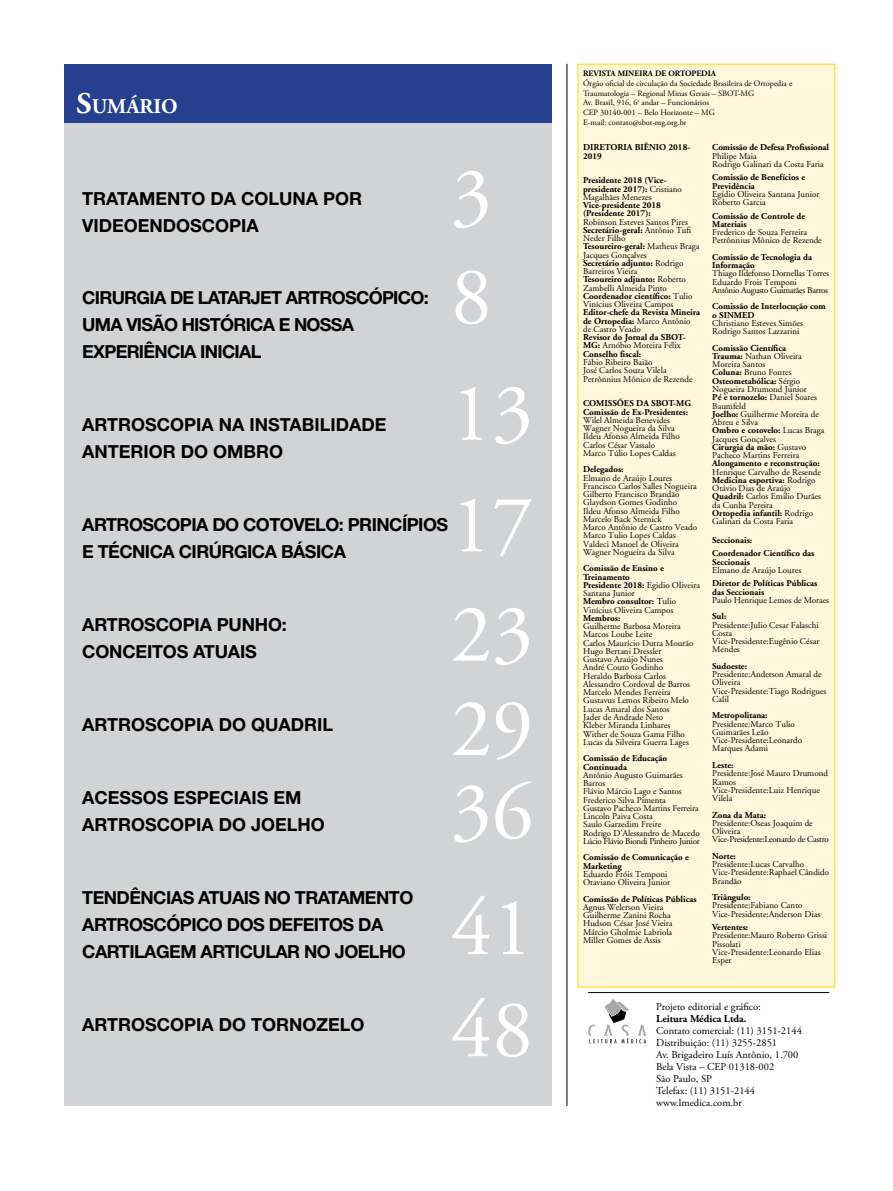
<style>
.page{position:relative;width:893px;height:1191px;background:#fff}
.page>*{position:absolute;margin:0;border:0;box-sizing:border-box;transform-origin:0 0}
.t1{font:82.5px/110.4px "Adobe Garamond Pro";color:#fff}
.t2{font:700 21px "Adobe Garamond Pro";color:#fff}
.t3{font:700 18px/27px "Helvetica Neue LT Std";letter-spacing:-.03em;color:#000}
.t4{font:700 18px/27px "Helvetica Neue LT Std";color:#000}
.t5{font:700 18px/27px "Helvetica Neue LT Std";letter-spacing:-.01em;color:#000}
.t6{font:10.5px/12px "Adobe Garamond Pro";color:#000}
.t7{font:700 10.5px "Adobe Garamond Pro";color:#000}
.t8{font:9px/8.2px "Adobe Garamond";color:#000}
.t9{font:700 9px/8.2px "Adobe Garamond";color:#000}
.t10{font:8.25px/9.8px "Adobe Garamond Pro";color:#000}
.t11{font:700 8.25px "Adobe Garamond Pro";color:#000}
.s1{font-size:30px}
.s2{font-weight:700}
.s3{font-weight:400}
</style>
<div class="page">
<div style="left:578px;top:64px;width:257px;height:923px;background:#fff7dc"></div>
<hr style="left:588px;top:992px;width:241px;height:1px;background:#000">
<svg style="left:588px;top:999px;width:58px;height:44px"></svg>
<hr style="left:567px;top:64px;width:1px;height:1042px;background:#000">
<div style="left:64px;top:102px;width:487px;height:1004px;background:#d1d3d4"></div>
<div style="left:64px;top:64px;width:487px;height:59px;background:#25408f"></div>
<h2 class="t2" style="left:77px;top:94px;width:103px"><span class="s1">S</span>UMÁRIO</h2>
<h3 class="t4" style="left:82px;top:184px;width:282px">TRATAMENTO DA COLUNA POR<br>VIDEOENDOSCOPIA</h3>
<h3 class="t3" style="left:82px;top:284px;width:348px">CIRURGIA DE LATARJET ARTROSCÓPICO:<br>UMA VISÃO HISTÓRICA E NOSSA<br>EXPERIÊNCIA INICIAL</h3>
<h1 class="t1" style="left:451px;top:150px;width:43px;line-height:99.6px">3<br>8</h1>
<h1 class="t1" style="left:451px;top:361px;width:84px;text-align:justify">13<br>17<br>23</h1>
<h1 class="t1" style="left:451px;top:690px;width:84px;line-height:83.1px">29<br>36</h1>
<h3 class="t4" style="left:82px;top:411px;width:306px">ARTROSCOPIA NA INSTABILIDADE<br>ANTERIOR DO OMBRO</h3>
<h3 class="t3" style="left:82px;top:511px;width:367px">ARTROSCOPIA DO COTOVELO: PRINCÍPIOS<br>E TÉCNICA CIRÚRGICA BÁSICA</h3>
<h3 class="t5" style="left:82px;top:610px;width:206px">ARTROSCOPIA PUNHO:<br>CONCEITOS ATUAIS</h3>
<h3 class="t4" style="left:82px;top:710px;width:253px">ARTROSCOPIA DO QUADRIL</h3>
<h3 class="t4" style="left:82px;top:783px;width:244px">ACESSOS ESPECIAIS EM<br>ARTROSCOPIA DO JOELHO</h3>
<h3 class="t3" style="left:82px;top:883px;width:333px">TENDÊNCIAS ATUAIS NO TRATAMENTO<br>ARTROSCÓPICO DOS DEFEITOS DA<br>CARTILAGEM ARTICULAR NO JOELHO</h3>
<h3 class="t4" style="left:82px;top:1010px;width:284px">ARTROSCOPIA DO TORNOZELO</h3>
<h1 class="t1" style="left:451px;top:879px;width:84px;line-height:102px">41<br>48</h1>
<p class="t11" style="left:583px;top:69px;width:134px">REVISTA MINEIRA DE ORTOPEDIA</p>
<p class="t10" style="left:583px;top:79px;width:211px">Órgão oficial de circulação da Sociedade Brasileira de Ortopedia e Traumatologia – Regional Minas Gerais – SBOT-MG<br>Av. Brasil, 916, 6<sup>º</sup> andar – Funcionários<br>CEP 30140-001 – Belo Horizonte – MG<br>E-mail: contato@sbot-mg.org.br</p>
<p class="t9" style="left:712px;top:144px;width:118px">Comissão de Defesa Profissional</p>
<p class="t8" style="left:712px;top:152px;width:113px">Philipe Maia<br>Rodrigo Galinari da Costa Faria</p>
<p class="t9" style="left:712px;top:174px;width:94px">Comissão de Benefícios e<br>Previdência</p>
<p class="t8" style="left:712px;top:190px;width:109px">Egídio Oliveira Santana Junior<br>Roberto Garcia</p>
<p class="t9" style="left:712px;top:212px;width:94px">Comissão de Controle de<br>Materiais</p>
<p class="t8" style="left:712px;top:228px;width:111px">Frederico de Souza Ferreira<br>Petrônnius Mônico de Rezende</p>
<p class="t9" style="left:712px;top:253px;width:101px">Comissão de Tecnologia da<br>Informação</p>
<p class="t8" style="left:712px;top:270px;width:118px">Thiago Ildefonso Dornellas Torres<br>Eduardo Frois Temponi<br>Antônio Augusto Guimarães Barros</p>
<p class="t9" style="left:712px;top:303px;width:115px">Comissão de Interlocução com o SINMED</p>
<p class="t8" style="left:712px;top:319px;width:92px">Christiano Esteves Simões<br>Rodrigo Santos Lazzarini</p>
<p class="t8" style="left:712px;top:344px;width:114px"><span class="s2">Comissão Científica<br>Trauma:</span> Nathan Oliveira<br>Moreira Santos<br><span class="s2">Coluna:</span> Bruno Fontes<br><span class="s2">Osteometabólica:</span> Sérgio<br>Nogueira Drumond Junior<br><span class="s2">Pé e tornozelo:</span> Daniel Soares<br>Baumfeld<br><span class="s2">Joelho:</span> Guilherme Moreira de<br>Abreu e Silva<br><span class="s2">Ombro e cotovelo:</span> Lucas Braga<br>Jacques Gonçalves<br><span class="s2">Cirurgia da mão:</span> Gustavo<br>Pacheco Martins Ferreira</p>
<p class="t9" style="left:712px;top:459px;width:109px">Alongamento e reconstrução:</p>
<p class="t8" style="left:712px;top:468px;width:110px">Henrique Carvalho de Resende<br><span class="s2">Medicina esportiva:</span> Rodrigo<br>Otávio Dias de Araújo<br><span class="s2">Quadril:</span> Carlos Emilio Durães da Cunha Pereira<br><span class="s2">Ortopedia infantil:</span> Rodrigo<br>Galinari da Costa Faria</p>
<p class="t9" style="left:712px;top:533px;width:104px;line-height:13.5px">Seccionais:<br>Coordenador Científico das</p>
<p class="t9" style="left:712px;top:558px;width:39px">Seccionais</p>
<p class="t8" style="left:712px;top:566px;width:91px">Elmano de Araújo Loures</p>
<p class="t9" style="left:712px;top:579px;width:107px">Diretor de Políticas Públicas das Seccionais</p>
<p class="t8" style="left:712px;top:596px;width:118px">Paulo Henrique Lemos de Moraes</p>
<p class="t9" style="left:712px;top:612px;width:16px">Sul:</p>
<p class="t8" style="left:712px;top:621px;width:109px">Presidente:Julio Cesar Falaschi<br>Costa<br>Vice-Presidente:Eugênio César<br>Mendes</p>
<p class="t9" style="left:712px;top:662px;width:36px">Sudoeste:</p>
<p class="t8" style="left:712px;top:670px;width:116px">Presidente:Anderson Amaral de<br>Oliveira<br>Vice-Presidente:Tiago Rodrigues<br>Calil</p>
<p class="t9" style="left:712px;top:711px;width:57px">Metropolitana:</p>
<p class="t8" style="left:712px;top:720px;width:91px">Presidente:Marco Tulio<br>Guimarães Leão<br>Vice-Presidente:Leonardo<br>Marques Adami</p>
<p class="t9" style="left:712px;top:761px;width:23px">Leste:</p>
<p class="t8" style="left:712px;top:769px;width:117px">Presidente:José Mauro Drumond<br>Ramos<br>Vice-Presidente:Luiz Henrique<br>Vilela</p>
<p class="t9" style="left:712px;top:810px;width:55px">Zona da Mata:</p>
<p class="t8" style="left:712px;top:819px;width:118px">Presidente:Oseas Joaquim de<br>Oliveira<br>Vice-Presidente:Leonardo de Castro</p>
<p class="t9" style="left:712px;top:852px;width:25px">Norte:</p>
<p class="t8" style="left:712px;top:860px;width:118px">Presidente:Lucas Carvalho<br>Vice-Presidente:Raphael Cândido<br>Brandão</p>
<p class="t9" style="left:712px;top:893px;width:40px">Triângulo:</p>
<p class="t8" style="left:712px;top:901px;width:110px">Presidente:Fabiano Canto<br>Vice-Presidente:Anderson Dias</p>
<p class="t9" style="left:712px;top:923px;width:38px">Vertentes:</p>
<p class="t8" style="left:712px;top:931px;width:116px">Presidente:Mauro Roberto Grissi<br>Pissolati<br>Vice-Presidente:Leonardo Elias<br>Esper</p>
<p class="t9" style="left:583px;top:144px;width:109px">DIRETORIA BIÊNIO 2018-<br>2019</p>
<p class="t9" style="left:583px;top:177px;width:100px">Presidente 2018 (Vice&shy;presidente 2017): <span class="s3">Cristiano<br>Magalhães Menezes</span></p>
<p class="t9" style="left:583px;top:201px;width:79px">Vice-presidente 2018 (Presidente 2017):</p>
<p class="t8" style="left:583px;top:218px;width:118px">Robinson Esteves Santos Pires<br><span class="s2">Secretário-geral:</span> Antônio Tufi<br>Neder Filho<br><span class="s2">Tesoureiro-geral:</span> Matheus Braga<br>Jacques Gonçalves<br><span class="s2">Secretário adjunto:</span> Rodrigo<br>Barreiros Vieira<br><span class="s2">Tesoureiro adjunto:</span> Roberto<br>Zambelli Almeida Pinto<br><span class="s2">Coordenador científico:</span> Tulio<br>Vinícius Oliveira Campos</p>
<p class="t9" style="left:583px;top:309px;width:118px">Editor-chefe da Revista Mineira de Ortopedia: <span class="s3">Marco Antônio de Castro Veado</span></p>
<p class="t9" style="left:583px;top:333px;width:104px">Revisor do Jornal da SBOT-<br>MG: <span class="s3">Arnóbio Moreira Félix<br></span>Conselho fiscal:</p>
<p class="t8" style="left:583px;top:358px;width:111px">Fábio Ribeiro Baião<br>José Carlos Souza Vilela<br>Petrônnius Mônico de Rezende</p>
<p class="t9" style="left:583px;top:399px;width:109px">COMISSÕES DA SBOT-MG<br>Comissão de Ex-Presidentes:</p>
<p class="t8" style="left:583px;top:416px;width:98px">Wilel Almeida Benevides<br>Wagner Nogueira da Silva<br>Ildeu Afonso Almeida Filho<br>Carlos César Vassalo<br>Marco Túlio Lopes Caldas</p>
<p class="t9" style="left:583px;top:465px;width:42px">Delegados:</p>
<p class="t8" style="left:583px;top:474px;width:116px">Elmano de Araújo Loures<br>Francisco Carlos Salles Nogueira<br>Gilberto Francisco Brandão<br>Glaydson Gomes Godinho<br>Ildeu Afonso Almeida Filho<br>Marcelo Back Sternick<br>Marco Antônio de Castro Veado<br>Marco Tulio Lopes Caldas<br>Valdeci Manoel de Oliveira<br>Wagner Nogueira da Silva</p>
<p class="t9" style="left:583px;top:564px;width:118px">Comissão de Ensino e<br>Treinamento<br>Presidente 2018: <span class="s3">Egidio Oliveira<br>Santana Junior<br></span>Membro consultor: <span class="s3">Tulio<br>Vinícius Oliveira Campos</span></p>
<p class="t9" style="left:583px;top:614px;width:39px">Membros:</p>
<p class="t8" style="left:583px;top:622px;width:112px">Guilherme Barbosa Moreira<br>Marcos Loube Leite<br>Carlos Maurício Dutra Mourão<br>Hugo Bertani Dressler<br>Gustavo Araújo Nunes<br>André Couto Godinho<br>Heraldo Barbosa Carlos<br>Alessandro Cordoval de Barros<br>Marcelo Mendes Ferreira<br>Gustavus Lemos Ribeiro Melo<br>Lucas Amaral dos Santos<br>Jader de Andrade Neto<br>Kleber Miranda Linhares<br>Wither de Souza Gama Filho<br>Lucas da Silveira Guerra Lages</p>
<p class="t9" style="left:583px;top:754px;width:86px">Comissão de Educação<br>Continuada</p>
<p class="t8" style="left:583px;top:771px;width:118px">Antônio Augusto Guimarães<br>Barros<br>Flávio Márcio Lago e Santos<br>Frederico Silva Pimenta<br>Gustavo Pacheco Martins Ferreira<br>Lincoln Paiva Costa<br>Saulo Garzedim Freire<br>Rodrigo D’Alessandro de Macedo<br>Lúcio Flávio Biondi Pinheiro Junior</p>
<p class="t9" style="left:583px;top:853px;width:107px">Comissão de Comunicação e<br>Marketing</p>
<p class="t8" style="left:583px;top:870px;width:89px">Eduardo Fróis Temponi<br>Otaviano Oliveira Junior</p>
<p class="t9" style="left:583px;top:894px;width:115px">Comissão de Políticas Públicas</p>
<p class="t8" style="left:583px;top:903px;width:91px">Agnus Welerson Vieira<br>Guilherme Zanini Rocha<br>Hudson César José Vieira<br>Márcio Gholmie Labriola<br>Miller Gomes de Assis</p>
<p class="t6" style="left:656px;top:1001px;width:106px">Projeto editorial e gráfico:</p>
<p class="t7" style="left:656px;top:1012px;width:92px">Leitura Médica Ltda.</p>
<p class="t6" style="left:656px;top:1025px;width:147px">Contato comercial: (11) 3151-2144<br>Distribuição: (11) 3255-2851<br>Av. Brigadeiro Luís Antônio, 1.700<br>Bela Vista – CEP 01318-002<br>São Paulo, SP<br>Telefax: (11) 3151-2144 www.lmedica.com.br</p>
</div>
